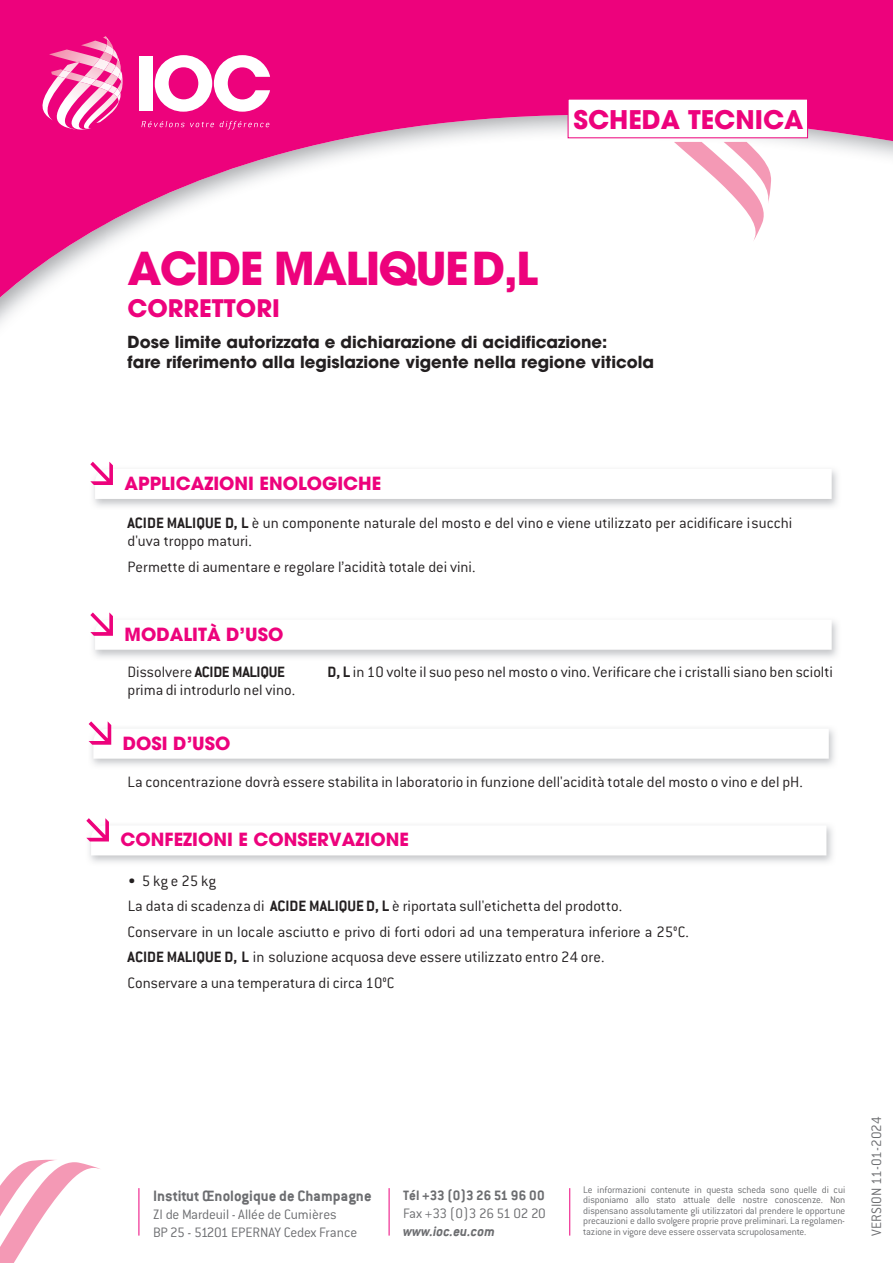
<style>
.page{position:relative;width:893px;height:1263px;background:#fff}
.page>*{position:absolute;margin:0;border:0;box-sizing:border-box;transform-origin:0 0}
.t1{font:700 45px "Avant Garde LT";letter-spacing:-.04em;color:#ed027c}
.t2{font:700 25.5px "Avant Garde LT";color:#ed027c}
.t3{font:700 24px "Avant Garde LT";color:#ed027c}
.t4{font:700 18px "Avant Garde LT";color:#ed027c}
.t5{font:16.5px/25.5px "Conduit ITC Light";color:#231f20}
.t6{font:700 16.5px/19.8px "Avant Garde LT";color:#231f20}
.t7{font:700 16.5px "Conduit ITC";color:#6c6d70}
.t8{font:700 16.5px "Conduit ITC";letter-spacing:-.02em;color:#231f20}
.t9{font:15px/18px "Conduit ITC Light";color:#6c6d70}
.t10{font:700 15px "Conduit ITC";color:#6c6d70}
.t11{font:15px "Conduit ITC Light";letter-spacing:-.03em;color:#6c6d70}
.t12{font:italic 700 15px "Conduit ITC";color:#6c6d70}
.t13{font:10.5px/10.5px "Conduit ITC Light";letter-spacing:-.015em;color:#6c6d70;text-align:justify}
.s1{font-family:"Conduit ITC";font-weight:700}
.s2{font-family:"Conduit ITC Light";font-weight:400}
</style>
<div class="page">
<svg style="left:0;top:0;width:893px;height:324px"></svg>
<svg style="left:0;top:1160px;width:100px;height:103px"></svg>
<svg style="left:567px;top:98px;width:241px;height:41px"></svg>
<hr style="left:139px;top:1188px;width:1px;height:47px;background:#ed027c">
<hr style="left:389px;top:1188px;width:1px;height:47px;background:#ed027c">
<hr style="left:569px;top:1188px;width:1px;height:47px;background:#ed027c">
<img style="left:49px;top:49px;width:6px;height:13px">
<img style="left:121px;top:75px;width:2px;height:54px">
<img style="left:113px;top:105px;width:8px;height:25px">
<img style="left:55px;top:36px;width:58px;height:94px">
<img style="left:93px;top:58px;width:6px;height:12px">
<img style="left:79px;top:76px;width:17px;height:9px">
<svg style="left:99px;top:36px;width:23px;height:69px;background:#f47fb8"></svg>
<img style="left:39px;top:62px;width:40px;height:59px">
<svg style="left:58px;top:70px;width:13px;height:8px"></svg>
<svg style="left:141px;top:121px;width:73px;height:6px"></svg>
<svg style="left:220px;top:121px;width:49px;height:8px"></svg>
<div style="left:139px;top:56px;width:14px;height:55px;background:#fff"></div>
<svg style="left:155px;top:55px;width:115px;height:57px"></svg>
<img style="left:674px;top:142px;width:92px;height:100px">
<img style="left:724px;top:142px;width:47px;height:62px">
<svg style="left:90px;top:612px;width:742px;height:38px"></svg>
<svg style="left:89px;top:721px;width:740px;height:38px"></svg>
<svg style="left:86px;top:818px;width:740px;height:37px"></svg>
<svg style="left:90px;top:462px;width:742px;height:37px"></svg>
<h2 class="t2" style="left:573px;top:103px;width:232px">SCHEDA TECNICA</h2>
<h1 class="t1" style="left:128px;top:239px;width:412px">ACIDE MALIQUE D,L</h1>
<h3 class="t3" style="left:128px;top:292px;width:154px">CORRETTORI</h3>
<p class="t6" style="left:128px;top:332px;width:528px">Dose limite autorizzata e dichiarazione di acidificazione:<br>fare riferimento alla legislazione vigente nella regione viticola</p>
<p class="t4" style="left:125px;top:472px;width:258px">APPLICAZIONI ENOLOGICHE</p>
<p class="t5" style="left:128px;top:514px;width:666px;line-height:18px"><span class="s1">ACIDE MALIQUE D, L</span> è un componente naturale del mosto e del vino e viene utilizzato per acidificare i succhi d'uva troppo maturi.</p>
<p class="t5" style="left:128px;top:553px;width:349px">Permette di aumentare e regolare l’acidità totale dei vini.</p>
<p class="t4" style="left:125px;top:623px;width:160px">MODALITÀ D’USO</p>
<p class="t8" style="left:128px;top:663px;width:159px"><span class="s2">Dissolvere</span> ACIDE MALIQUE</p>
<p class="t5" style="left:328px;top:659px;width:507px"><span class="s1">D, L</span> in 10 volte il suo peso nel mosto o vino. Verificare che i cristalli siano ben sciolti</p>
<p class="t5" style="left:128px;top:677px;width:169px">prima di introdurlo nel vino.</p>
<p class="t4" style="left:123px;top:731px;width:109px">DOSI D’USO</p>
<p class="t5" style="left:128px;top:768px;width:677px">La concentrazione dovrà essere stabilita in laboratorio in funzione dell'acidità totale del mosto o vino e del pH.</p>
<p class="t4" style="left:121px;top:828px;width:290px">CONFEZIONI E CONSERVAZIONE</p>
<p class="t5" style="left:128px;top:867px;width:563px">• 5 kg e 25 kg<br>La data di scadenza di <span class="s1">ACIDE MALIQUE D, L</span> è riportata sull'etichetta del prodotto.<br>Conservare in un locale asciutto e privo di forti odori ad una temperatura inferiore a 25°C.<br><span class="s1">ACIDE MALIQUE D, L</span> in soluzione acquosa deve essere utilizzato entro 24 ore.<br>Conservare a una temperatura di circa 10°C</p>
<p class="t7" style="left:153px;top:1186px;width:220px">Institut Œnologique de Champagne</p>
<p class="t9" style="left:153px;top:1204px;width:206px">ZI de Mardeuil - Allée de Cumières<br>BP 25 - 51201 EPERNAY Cedex France</p>
<p class="t10" style="left:403px;top:1186px;width:143px">Tél +33 (0)3 26 51 96 00</p>
<p class="t11" style="left:403px;top:1204px;width:144px">Fax +33 (0)3 26 51 02 20</p>
<p class="t12" style="left:403px;top:1222px;width:93px">www.ioc.eu.com</p>
<p class="t13" style="left:583px;top:1184px;width:264px">Le informazioni contenute in questa scheda sono quelle di cui disponiamo allo stato attuale delle nostre conoscenze. Non dispensano assolutamente gli utilizzatori dal prendere le opportune precauzioni e dallo svolgere proprie prove preliminari. La regolamen&shy;tazione in vigore deve essere osservata scrupolosamente.</p>
<p class="t9" style="left:867px;top:1235px;width:121px;rotate:-90deg">VERSION 11-01-2024</p>
</div>
